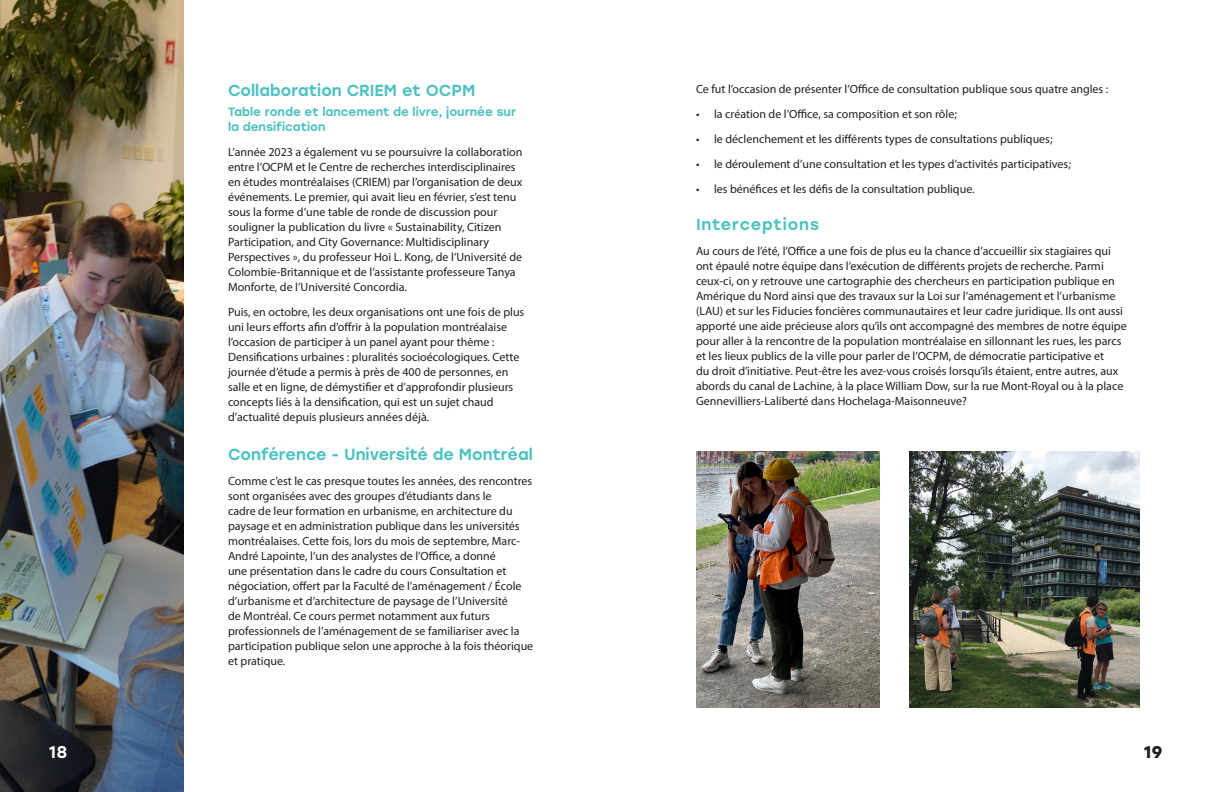
<style>
.page{position:relative;width:1224px;height:792px;background:#fff}
.page>*{position:absolute;margin:0;border:0;box-sizing:border-box;transform-origin:0 0}
.t1{font:500 17px "Stolzl";color:#fff}
.t2{font:700 17px "Stolzl";color:#231f20}
.Grand_titre{font:500 16px "Stolzl";color:#4ec2c1}
.Grand_titre-2{font:500 16px "Stolzl";letter-spacing:.05em;color:#4ec2c1}
.General_texte{font:12px/15px "Myriad Pro";color:#231f20}
.General_texte-2{font:500 12px/15px "Stolzl";color:#4ec2c1}
</style>
<div class="page">
<img style="left:696px;top:451px;width:184px;height:257px">
<img style="left:909px;top:451px;width:231px;height:257px">
<img style="left:0;top:0;width:184px;height:792px">
<p class="Grand_titre" style="left:228px;top:79px;width:249px">Collaboration CRIEM et OCPM</p>
<p class="General_texte-2" style="left:228px;top:104px;width:290px">Table ronde et lancement de livre, journée sur la densification</p>
<p class="General_texte" style="left:228px;top:145px;width:296px">L’année 2023 a également vu se poursuivre la collaboration entre l’OCPM et le Centre de recherches interdisciplinaires en études montréalaises (CRIEM) par l’organisation de deux événements. Le premier, qui avait lieu en février, s’est tenu sous la forme d’une table de ronde de discussion pour souligner la publication du livre « Sustainability, Citizen Participation, and City Governance: Multidisciplinary Perspectives », du professeur Hoi L. Kong, de l’Université de Colombie-Britannique et de l’assistante professeure Tanya Monforte, de l’Université Concordia.</p>
<p class="General_texte" style="left:228px;top:305px;width:298px">Puis, en octobre, les deux organisations ont une fois de plus uni leurs efforts afin d’offrir à la population montréalaise l’occasion de participer à un panel ayant pour thème :<br>Densifications urbaines : pluralités socioécologiques. Cette journée d’étude a permis à près de 400 de personnes, en salle et en ligne, de démystifier et d’approfondir plusieurs concepts liés à la densification, qui est un sujet chaud d’actualité depuis plusieurs années déjà.</p>
<p class="Grand_titre" style="left:228px;top:443px;width:306px">Conférence - Université de Montréal</p>
<p class="General_texte" style="left:228px;top:473px;width:307px">Comme c’est le cas presque toutes les années, des rencontres sont organisées avec des groupes d’étudiants dans le<br>cadre de leur formation en urbanisme, en architecture du paysage et en administration publique dans les universités montréalaises. Cette fois, lors du mois de septembre, Marc-André Lapointe, l’un des analystes de l’Office, a donné<br>une présentation dans le cadre du cours Consultation et négociation, offert par la Faculté de l’aménagement / École d’urbanisme et d’architecture de paysage de l’Université<br>de Montréal. Ce cours permet notamment aux futurs professionnels de l’aménagement de se familiariser avec la participation publique selon une approche à la fois théorique et pratique.</p>
<p class="General_texte" style="left:696px;top:81px;width:414px">Ce fut l’occasion de présenter l’Office de consultation publique sous quatre angles :</p>
<p class="General_texte" style="left:696px;top:106px;width:262px">• la création de l’Office, sa composition et son rôle;</p>
<p class="General_texte" style="left:696px;top:131px;width:358px">• le déclenchement et les différents types de consultations publiques;</p>
<p class="General_texte" style="left:696px;top:156px;width:376px">• le déroulement d’une consultation et les types d’activités participatives;</p>
<p class="General_texte" style="left:696px;top:181px;width:280px">• les bénéfices et les défis de la consultation publique.</p>
<p class="Grand_titre-2" style="left:696px;top:213px;width:125px">Interceptions</p>
<p class="General_texte" style="left:696px;top:243px;width:432px">Au cours de l’été, l’Office a une fois de plus eu la chance d’accueillir six stagiaires qui ont épaulé notre équipe dans l’exécution de différents projets de recherche. Parmi ceux-ci, on y retrouve une cartographie des chercheurs en participation publique en Amérique du Nord ainsi que des travaux sur la Loi sur l’aménagement et l’urbanisme (LAU) et sur les Fiducies foncières communautaires et leur cadre juridique. Ils ont aussi apporté une aide précieuse alors qu’ils ont accompagné des membres de notre équipe pour aller à la rencontre de la population montréalaise en sillonnant les rues, les parcs et les lieux publics de la ville pour parler de l’OCPM, de démocratie participative et<br>du droit d’initiative. Peut-être les avez-vous croisés lorsqu’ils étaient, entre autres, aux abords du canal de Lachine, à la place William Dow, sur la rue Mont-Royal ou à la place Gennevilliers-Laliberté dans Hochelaga-Maisonneuve?</p>
<h1 class="t1" style="left:49px;top:740px;width:20px">18</h1>
<h1 class="t2" style="left:1144px;top:740px;width:20px">19</h1>
</div>
